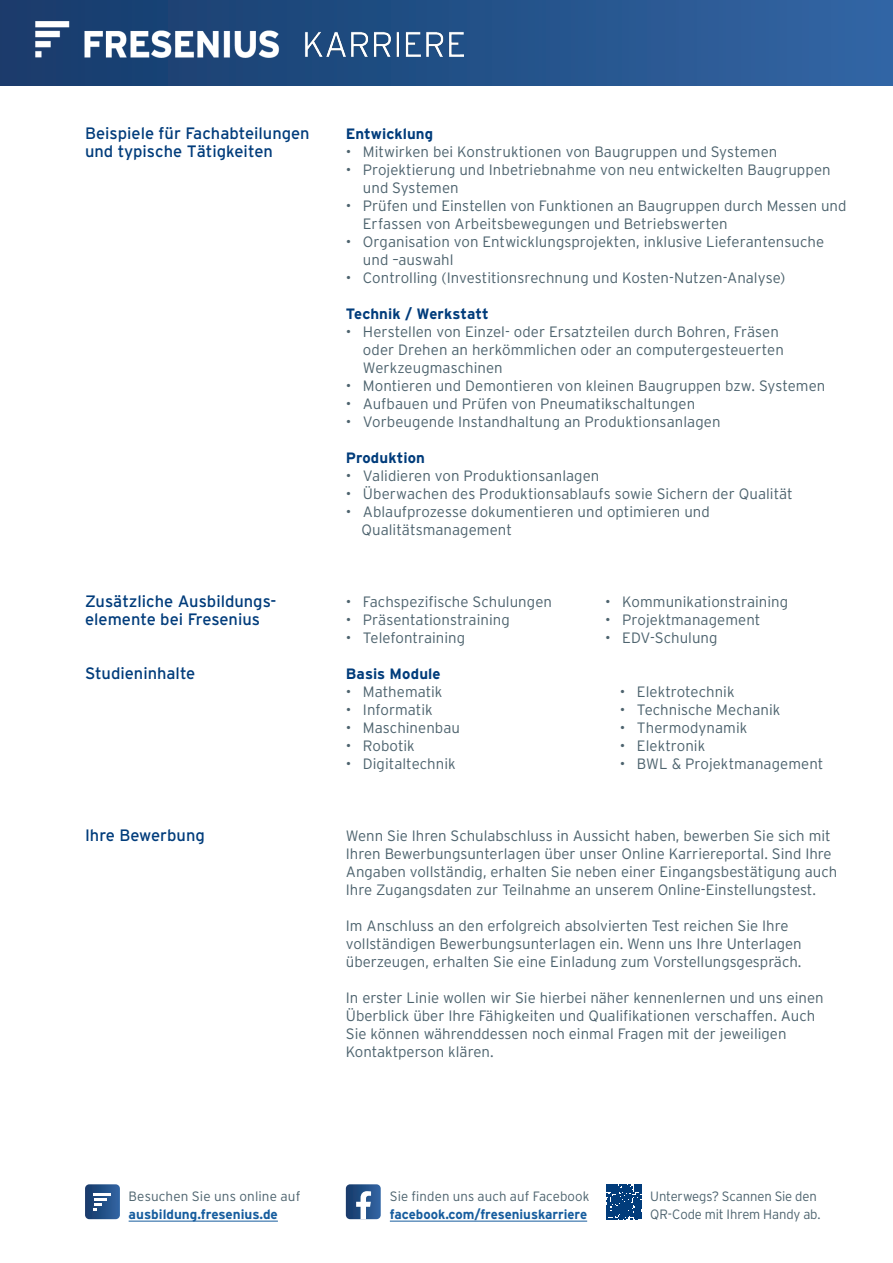
<style>
.page{position:relative;width:893px;height:1263px;background:#fff}
.page>*{position:absolute;margin:0;border:0;box-sizing:border-box;transform-origin:0 0}
.t1{font:16.5px/18px "Interstate OT";color:#013c7b}
.t2{font:300 15px/18px "Interstate OT";color:#4d636e}
.t3{font:700 15px "Interstate OT";letter-spacing:.005em;color:#013c7b}
.t4{font:300 13.5px/18px "Interstate OT";color:#4d636e}
.t5{font:700 13.5px "Interstate OT";color:#175d9e}
</style>
<div class="page">
<div style="left:0;top:0;width:893px;height:85px;background:linear-gradient(to right,#153a69,#3165a3)"></div>
<hr style="left:129px;top:1221px;width:149px;height:1px;background:#175d9e">
<hr style="left:390px;top:1221px;width:197px;height:1px;background:#175d9e">
<svg style="left:607px;top:1184px;width:34px;height:35px"></svg>
<svg style="left:346px;top:1184px;width:35px;height:35px"></svg>
<svg style="left:85px;top:1184px;width:35px;height:35px"></svg>
<img style="left:36px;top:22px;width:427px;height:36px">
<p class="t1" style="left:85px;top:124px;width:226px">Beispiele für Fachabteilungen und typische Tätigkeiten</p>
<p class="t3" style="left:346px;top:125px;width:89px">Entwicklung</p>
<p class="t2" style="left:346px;top:143px;width:433px">• Mitwirken bei Konstruktionen von Baugruppen und Systemen</p>
<p class="t2" style="left:363px;top:161px;width:469px;text-indent:-17px">• Projektierung und Inbetriebnahme von neu entwickelten Baugruppen und Systemen</p>
<p class="t2" style="left:363px;top:197px;width:485px;text-indent:-17px">• Prüfen und Einstellen von Funktionen an Baugruppen durch Messen und<br>Erfassen von Arbeitsbewegungen und Betriebswerten</p>
<p class="t2" style="left:363px;top:233px;width:463px;text-indent:-17px">• Organisation von Entwicklungsprojekten, inklusive Lieferantensuche und –auswahl</p>
<p class="t2" style="left:346px;top:269px;width:441px">• Controlling (Investitionsrechnung und Kosten-Nutzen-Analyse)</p>
<p class="t3" style="left:346px;top:305px;width:144px">Technik / Werkstatt</p>
<p class="t2" style="left:346px;top:323px;width:435px">• Herstellen von Einzel- oder Ersatzteilen durch Bohren, Fräsen</p>
<p class="t2" style="left:363px;top:341px;width:422px">oder Drehen an herkömmlichen oder an computergesteuerten<br>Werkzeugmaschinen</p>
<p class="t2" style="left:346px;top:377px;width:481px">• Montieren und Demontieren von kleinen Baugruppen bzw. Systemen</p>
<p class="t2" style="left:346px;top:395px;width:351px">• Aufbauen und Prüfen von Pneumatikschaltungen</p>
<p class="t2" style="left:346px;top:413px;width:376px">• Vorbeugende Instandhaltung an Produktionsanlagen</p>
<p class="t3" style="left:346px;top:449px;width:81px">Produktion</p>
<p class="t2" style="left:346px;top:467px;width:255px">• Validieren von Produktionsanlagen</p>
<p class="t2" style="left:346px;top:485px;width:448px">• Überwachen des Produktionsablaufs sowie Sichern der Qualität</p>
<p class="t2" style="left:361px;top:503px;width:350px;text-indent:-16px">• Ablaufprozesse dokumentieren und optimieren und<br>Qualitätsmanagement</p>
<p class="t1" style="left:85px;top:592px;width:193px">Zusätzliche Ausbildungs&shy;elemente bei Fresenius</p>
<p class="t2" style="left:346px;top:593px;width:208px">• Fachspezifische Schulungen</p>
<p class="t2" style="left:605px;top:593px;width:185px">• Kommunikationstraining</p>
<p class="t2" style="left:346px;top:611px;width:165px">• Präsentationstraining</p>
<p class="t2" style="left:605px;top:611px;width:157px">• Projektmanagement</p>
<p class="t2" style="left:346px;top:629px;width:121px">• Telefontraining</p>
<p class="t2" style="left:605px;top:629px;width:114px">• EDV-Schulung</p>
<p class="t1" style="left:85px;top:664px;width:112px">Studieninhalte</p>
<p class="t3" style="left:346px;top:665px;width:96px">Basis Module</p>
<p class="t2" style="left:346px;top:683px;width:98px">• Mathematik</p>
<p class="t2" style="left:346px;top:701px;width:88px">• Informatik</p>
<p class="t2" style="left:346px;top:719px;width:116px">• Maschinenbau</p>
<p class="t2" style="left:346px;top:737px;width:70px">• Robotik</p>
<p class="t2" style="left:346px;top:755px;width:111px">• Digitaltechnik</p>
<p class="t2" style="left:620px;top:683px;width:116px">• Elektrotechnik</p>
<p class="t2" style="left:620px;top:701px;width:162px">• Technische Mechanik</p>
<p class="t2" style="left:620px;top:719px;width:129px">• Thermodynamik</p>
<p class="t2" style="left:620px;top:737px;width:87px">• Elektronik</p>
<p class="t2" style="left:620px;top:755px;width:205px">• BWL &amp; Projektmanagement</p>
<p class="t1" style="left:85px;top:826px;width:121px">Ihre Bewerbung</p>
<p class="t2" style="left:346px;top:827px;width:493px">Wenn Sie Ihren Schulabschluss in Aussicht haben, bewerben Sie sich mit Ihren Bewerbungsunterlagen über unser Online Karriereportal. Sind Ihre Angaben vollständig, erhalten Sie neben einer Eingangsbestätigung auch Ihre Zugangsdaten zur Teilnahme an unserem Online-Einstellungstest.</p>
<p class="t2" style="left:346px;top:917px;width:457px">Im Anschluss an den erfolgreich absolvierten Test reichen Sie Ihre vollständigen Bewerbungsunterlagen ein. Wenn uns Ihre Unterlagen überzeugen, erhalten Sie eine Einladung zum Vorstellungsgespräch.</p>
<p class="t2" style="left:346px;top:989px;width:479px">In erster Linie wollen wir Sie hierbei näher kennenlernen und uns einen Überblick über Ihre Fähigkeiten und Qualifikationen verschaffen. Auch Sie können währenddessen noch einmal Fragen mit der jeweiligen Kontaktperson klären.</p>
<p class="t4" style="left:129px;top:1187px;width:173px">Besuchen Sie uns online auf</p>
<p class="t5" style="left:129px;top:1206px;width:151px">ausbildung.fresenius.de</p>
<p class="t4" style="left:390px;top:1187px;width:201px">Sie finden uns auch auf Facebook</p>
<p class="t5" style="left:390px;top:1206px;width:199px">facebook.com/freseniuskarriere</p>
<p class="t4" style="left:650px;top:1187px;width:172px">Unterwegs? Scannen Sie den<br>QR-Code mit Ihrem Handy ab.</p>
</div>
